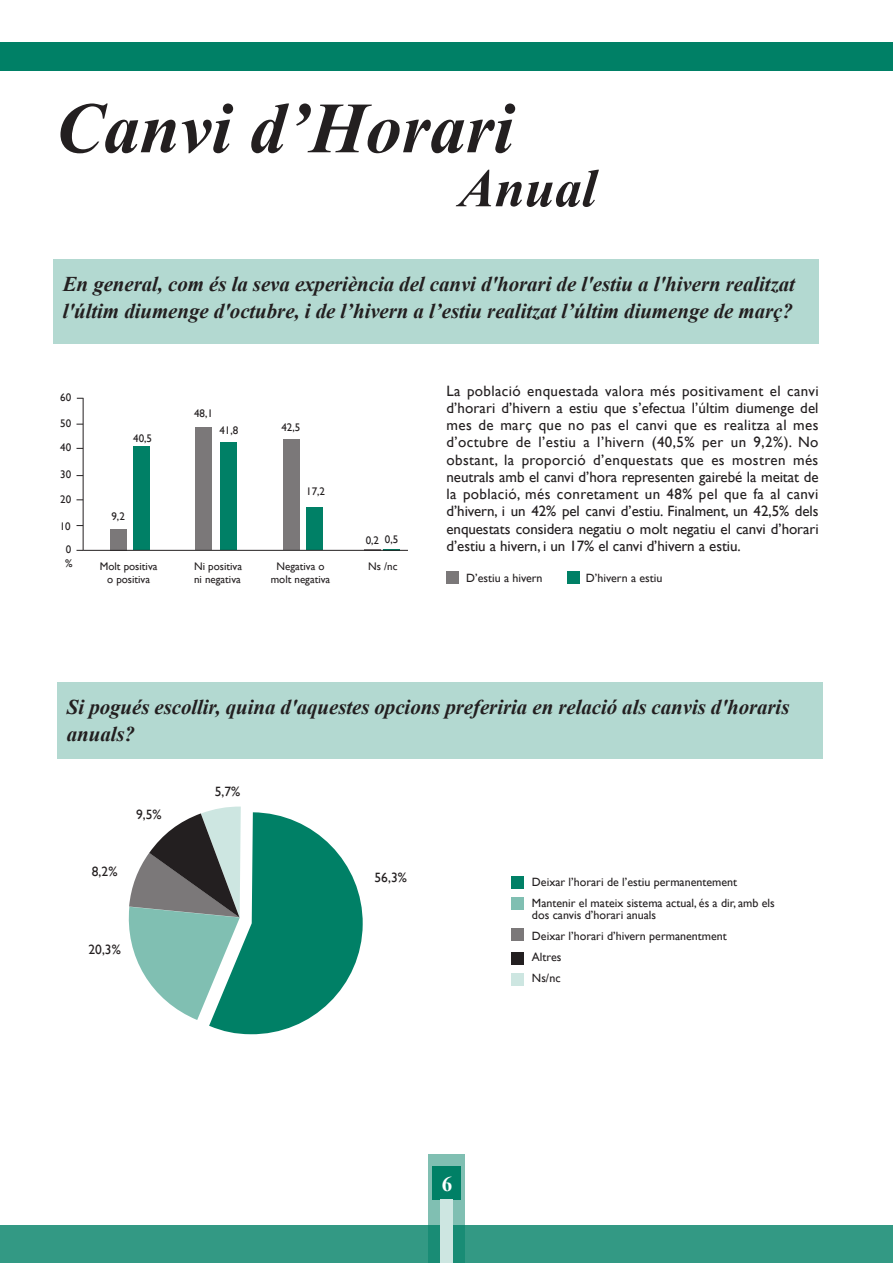
<style>
.page{position:relative;width:893px;height:1263px;background:#fff}
.page>*{position:absolute;margin:0;border:0;box-sizing:border-box;transform-origin:0 0}
.t1{font:italic 700 72px "Times New Roman";color:#231f20}
.t2{font:italic 700 54px "Times New Roman";color:#231f20}
.t3{font:italic 700 21px/27px "Times New Roman";letter-spacing:-.005em;color:#231f20}
.t4{font:700 21px "Times New Roman";color:#fff}
.t5{font:15px/17.2px "Gill Sans";letter-spacing:-.005em;color:#231f20;text-align:justify}
.t6{font:13.5px "Gill Sans";color:#231f20}
.t7{font:12px/21px "Gill Sans";color:#231f20}
.t8{font:10.95px/13.2px "Gill Sans";color:#231f20;text-align:center}
</style>
<div class="page">
<div style="left:0;top:1225px;width:893px;height:38px;background:#339984"></div>
<svg style="left:428px;top:1154px;width:36px;height:109px;background:#53a997"></svg>
<div style="left:432px;top:1166px;width:28px;height:33px;background:#008066"></div>
<div style="left:440px;top:1199px;width:13px;height:64px;background:#cde6e1"></div>
<div style="left:0;top:42px;width:893px;height:28px;background:#008066"></div>
<div style="left:53px;top:259px;width:765px;height:85px;background:#b3d9d1"></div>
<div style="left:57px;top:682px;width:765px;height:77px;background:#b3d9d1"></div>
<svg style="left:129px;top:806px;width:234px;height:229px"></svg>
<div style="left:511px;top:897px;width:12px;height:13px;background:#80bfb2"></div>
<div style="left:511px;top:876px;width:12px;height:12px;background:#008066"></div>
<div style="left:511px;top:929px;width:12px;height:12px;background:#7b7879"></div>
<hr style="left:83px;top:398px;width:1px;height:152px;background:#231f20">
<div style="left:133px;top:447px;width:17px;height:103px;background:#008066"></div>
<div style="left:110px;top:529px;width:16px;height:21px;background:#7b7879"></div>
<div style="left:567px;top:572px;width:13px;height:12px;background:#008066"></div>
<div style="left:446px;top:572px;width:13px;height:12px;background:#7b7879"></div>
<div style="left:196px;top:427px;width:16px;height:123px;background:#7b7879"></div>
<div style="left:220px;top:442px;width:17px;height:108px;background:#008066"></div>
<div style="left:283px;top:439px;width:16px;height:111px;background:#7b7879"></div>
<div style="left:306px;top:507px;width:17px;height:43px;background:#008066"></div>
<svg style="left:364px;top:549px;width:36px;height:1px"></svg>
<hr style="left:83px;top:550px;width:325px;height:1px;background:#231f20">
<div style="left:511px;top:973px;width:12px;height:13px;background:#cde6e1"></div>
<div style="left:511px;top:952px;width:12px;height:12px;background:#231f20"></div>
<h1 class="t1" style="left:56px;top:78px;width:460px">Canvi d’Horari</h1>
<h2 class="t2" style="left:459px;top:151px;width:140px">Anual</h2>
<h3 class="t3" style="left:63px;top:270px;width:734px">En general, com és la seva experiència del canvi d'horari de l'estiu a l'hivern realitzat l'últim diumenge d'octubre, i de l’hivern a l’estiu realitzat l’últim diumenge de març?</h3>
<p class="t8" style="left:60px;top:390px;width:13px">60</p>
<p class="t8" style="left:60px;top:417px;width:13px">50</p>
<p class="t8" style="left:60px;top:441px;width:13px">40</p>
<p class="t8" style="left:60px;top:468px;width:13px">30</p>
<p class="t8" style="left:60px;top:493px;width:13px">20</p>
<p class="t8" style="left:60px;top:520px;width:13px">10</p>
<p class="t8" style="left:66px;top:542px;width:7px">0</p>
<p class="t8" style="left:65px;top:556px;width:9px">%</p>
<p class="t8" style="left:133px;top:432px;width:20px">40,5</p>
<p class="t8" style="left:111px;top:509px;width:15px">9,2</p>
<p class="t8" style="left:100px;top:560px;width:59px">Molt positiva o positiva</p>
<p class="t8" style="left:194px;top:406px;width:20px">48,1</p>
<p class="t8" style="left:219px;top:424px;width:20px">41,8</p>
<p class="t8" style="left:194px;top:560px;width:49px;text-align:left">Ni positiva ni negativa</p>
<p class="t5" style="left:446px;top:382px;width:374px">La població enquestada valora més positivament el canvi d’horari d’hivern a estiu que s’efectua l’últim diumenge del mes de març que no pas el canvi que es realitza al mes d’octubre de l’estiu a l’hivern (40,5% per un 9,2%). No obstant, la proporció d’enquestats que es mostren més neutrals amb el canvi d’hora representen gairebé la meitat de la població, més conretament un 48% pel que fa al canvi d’hivern, i un 42% pel canvi d’estiu. Finalment, un 42,5% dels enquestats considera negatiu o molt negatiu el canvi d’horari d’estiu a hivern, i un 17% el canvi d’hivern a estiu.</p>
<p class="t8" style="left:281px;top:420px;width:20px">42,5</p>
<p class="t8" style="left:306px;top:484px;width:20px">17,2</p>
<p class="t8" style="left:385px;top:533px;width:15px">0,5</p>
<p class="t8" style="left:366px;top:534px;width:15px">0,2</p>
<p class="t8" style="left:368px;top:560px;width:31px">Ns /nc</p>
<p class="t8" style="left:271px;top:560px;width:61px">Negativa o molt negativa</p>
<p class="t7" style="left:466px;top:567px;width:78px">D’estiu a hivern</p>
<p class="t7" style="left:586px;top:567px;width:78px">D’hivern a estiu</p>
<h3 class="t3" style="left:67px;top:693px;width:724px">Si pogués escollir, quina d'aquestes opcions preferiria en relació als canvis d'horaris anuals?</h3>
<p class="t6" style="left:92px;top:863px;width:27px">8,2%</p>
<p class="t6" style="left:136px;top:806px;width:27px">9,5%</p>
<p class="t6" style="left:89px;top:942px;width:34px">20,3%</p>
<p class="t6" style="left:215px;top:784px;width:27px">5,7%</p>
<p class="t6" style="left:375px;top:870px;width:34px">56,3%</p>
<h3 class="t4" style="left:442px;top:1169px;width:12px">6</h3>
<p class="t7" style="left:532px;top:871px;width:244px">Deixar l’horari de l’estiu permanentement<br>Mantenir el mateix sistema actual, és a dir, amb els</p>
<p class="t7" style="left:532px;top:904px;width:196px">dos canvis d’horari anuals<br>Deixar l’horari d’hivern permanentment<br>Altres<br>Ns/nc</p>
</div>
